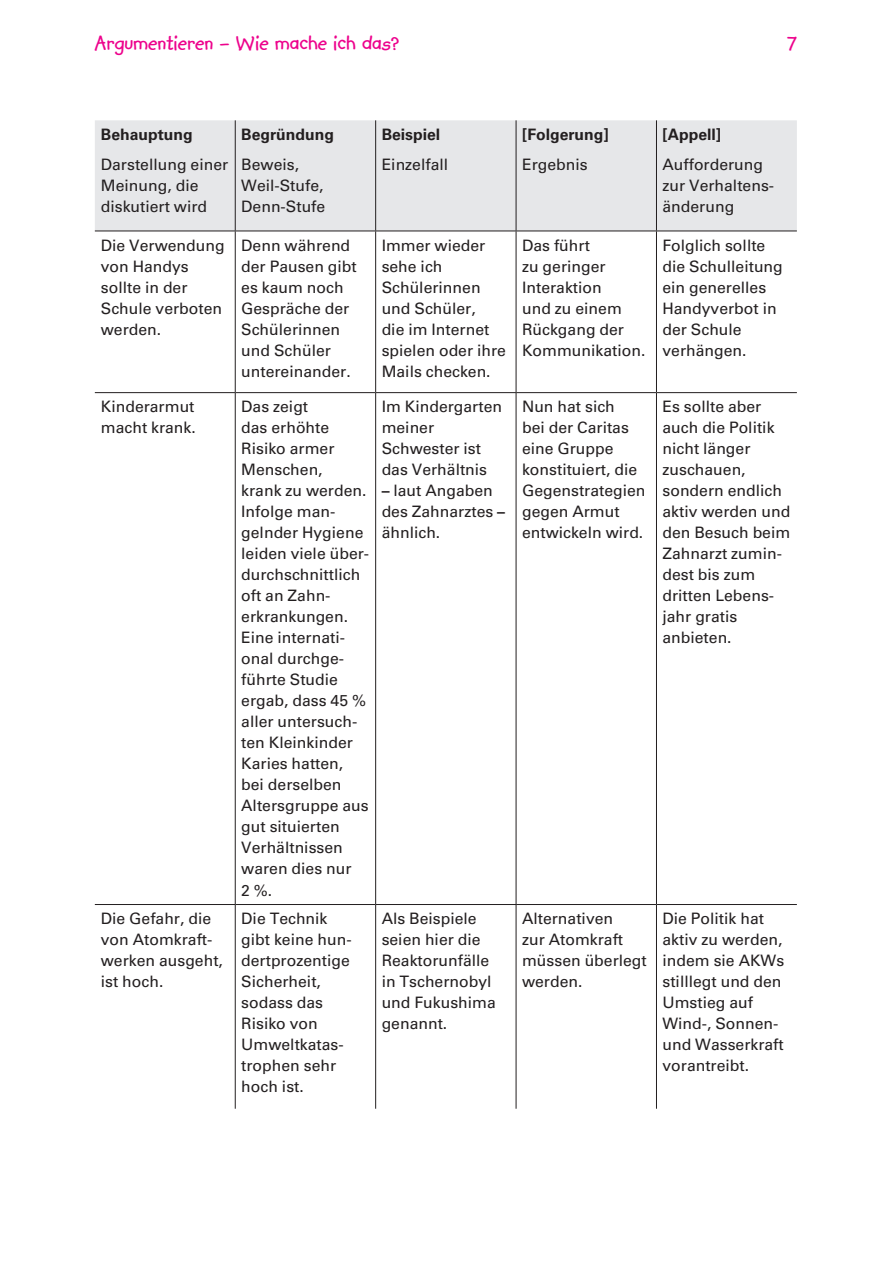
<style>
.page{position:relative;width:896px;height:1266px;background:#fff}
.page>*{position:absolute;margin:0;border:0;box-sizing:border-box;transform-origin:0 0}
.t1{font:22.5px "Kidprint MT Bold";color:#ed028c}
.t2{font:15.75px/21px "Univers LT Std";color:#231f20}
.t3{font:700 15.75px "Univers LT Std";color:#231f20}
.s1{font-weight:700}
</style>
<div class="page">
<div style="left:95px;top:120px;width:701px;height:110px;background:#e6e7e9"></div>
<hr style="left:235px;top:120px;width:1px;height:110px;background:#231f20">
<hr style="left:375px;top:120px;width:1px;height:110px;background:#231f20">
<hr style="left:515px;top:120px;width:1px;height:110px;background:#231f20">
<hr style="left:656px;top:120px;width:1px;height:110px;background:#231f20">
<hr style="left:95px;top:230px;width:140px;height:1px;background:#231f20">
<hr style="left:235px;top:230px;width:140px;height:1px;background:#231f20">
<hr style="left:235px;top:231px;width:1px;height:161px;background:#231f20">
<hr style="left:375px;top:230px;width:141px;height:1px;background:#231f20">
<hr style="left:375px;top:231px;width:1px;height:161px;background:#231f20">
<hr style="left:516px;top:230px;width:140px;height:1px;background:#231f20">
<hr style="left:515px;top:231px;width:1px;height:161px;background:#231f20">
<hr style="left:656px;top:230px;width:140px;height:1px;background:#231f20">
<hr style="left:656px;top:231px;width:1px;height:161px;background:#231f20">
<hr style="left:95px;top:392px;width:140px;height:1px;background:#231f20">
<hr style="left:235px;top:392px;width:140px;height:1px;background:#231f20">
<hr style="left:235px;top:393px;width:1px;height:511px;background:#231f20">
<hr style="left:375px;top:392px;width:141px;height:1px;background:#231f20">
<hr style="left:375px;top:393px;width:1px;height:511px;background:#231f20">
<hr style="left:516px;top:392px;width:140px;height:1px;background:#231f20">
<hr style="left:515px;top:393px;width:1px;height:511px;background:#231f20">
<hr style="left:656px;top:392px;width:140px;height:1px;background:#231f20">
<hr style="left:656px;top:393px;width:1px;height:511px;background:#231f20">
<hr style="left:95px;top:904px;width:140px;height:1px;background:#231f20">
<hr style="left:235px;top:904px;width:140px;height:1px;background:#231f20">
<hr style="left:235px;top:904px;width:1px;height:204px;background:#231f20">
<hr style="left:375px;top:904px;width:141px;height:1px;background:#231f20">
<hr style="left:375px;top:904px;width:1px;height:204px;background:#231f20">
<hr style="left:516px;top:904px;width:140px;height:1px;background:#231f20">
<hr style="left:515px;top:904px;width:1px;height:204px;background:#231f20">
<hr style="left:656px;top:904px;width:140px;height:1px;background:#231f20">
<hr style="left:656px;top:904px;width:1px;height:204px;background:#231f20">
<h1 class="t1" style="left:95px;top:31px;width:306px">Argumentieren – Wie mache ich das?</h1>
<h1 class="t1" style="left:787px;top:31px;width:11px">7</h1>
<p class="t3" style="left:101px;top:125px;width:93px">Behauptung</p>
<p class="t2" style="left:101px;top:154px;width:129px">Darstellung einer<br>Meinung, die diskutiert wird</p>
<p class="t3" style="left:241px;top:125px;width:94px">Begründung</p>
<p class="t2" style="left:241px;top:154px;width:85px">Beweis,<br>Weil-Stufe,<br>Denn-Stufe</p>
<p class="t3" style="left:381px;top:125px;width:60px">Beispiel</p>
<p class="t2" style="left:381px;top:154px;width:68px">Einzelfall</p>
<p class="t3" style="left:522px;top:125px;width:88px">[Folgerung]</p>
<p class="t2" style="left:522px;top:154px;width:67px">Ergebnis</p>
<p class="t3" style="left:662px;top:125px;width:60px">[Appell]</p>
<p class="t2" style="left:662px;top:154px;width:113px">Aufforderung zur Verhaltens&shy;änderung</p>
<p class="t2" style="left:101px;top:235px;width:125px">Die Verwendung von Handys sollte in der<br>Schule verboten werden.</p>
<p class="t2" style="left:241px;top:235px;width:117px">Denn während der Pausen gibt es kaum noch<br>Gespräche der<br>Schülerinnen und Schüler untereinander.</p>
<p class="t2" style="left:381px;top:235px;width:126px">Immer wieder sehe ich<br>Schülerinnen und Schüler,<br>die im Internet spielen oder ihre<br>Mails checken.</p>
<p class="t2" style="left:522px;top:235px;width:125px">Das führt<br>zu geringer<br>Interaktion<br>und zu einem<br>Rückgang der<br>Kommunikation.</p>
<p class="t2" style="left:662px;top:235px;width:122px">Folglich sollte die Schulleitung ein generelles<br>Handyverbot in der Schule verhängen.</p>
<p class="t2" style="left:101px;top:396px;width:96px">Kinderarmut macht krank.</p>
<p class="t2" style="left:241px;top:396px;width:129px">Das zeigt<br>das erhöhte<br>Risiko armer<br>Menschen,<br>krank zu werden.<br>Infolge man&shy;gelnder Hygiene leiden viele über&shy;durchschnittlich oft an Zahn&shy;erkrankungen.<br>Eine internati&shy;onal durchge&shy;führte Studie ergab, dass 45 % aller untersuch&shy;ten Kleinkinder<br>Karies hatten, bei derselben<br>Altersgruppe aus gut situierten<br>Verhältnissen waren dies nur<br>2 %.</p>
<p class="t2" style="left:381px;top:396px;width:122px">Im Kindergarten meiner<br>Schwester ist das Verhältnis</p>
<p class="t2" style="left:522px;top:396px;width:125px">Nun hat sich<br>bei der Caritas eine Gruppe konstituiert, die<br>Gegenstrategien gegen Armut entwickeln wird.</p>
<p class="t2" style="left:662px;top:396px;width:129px">Es sollte aber auch die Politik nicht länger zuschauen, sondern endlich aktiv werden und den Besuch beim<br>Zahnarzt zumin&shy;dest bis zum dritten Lebens&shy;jahr gratis anbieten.</p>
<p class="t2" style="left:381px;top:480px;width:125px"><span class="s1">–</span> laut Angaben des Zahnarztes <span class="s1">– </span>ähnlich.</p>
<p class="t2" style="left:101px;top:908px;width:124px">Die Gefahr, die von Atomkraft&shy;werken ausgeht, ist hoch.</p>
<p class="t2" style="left:241px;top:908px;width:112px">Die Technik gibt keine hun&shy;dertprozentige<br>Sicherheit, sodass das<br>Risiko von<br>Umweltkatas&shy;trophen sehr hoch ist.</p>
<p class="t2" style="left:381px;top:907px;width:116px">Als Beispiele seien hier die<br>Reaktorunfälle in Tschernobyl und Fukushima genannt.</p>
<p class="t2" style="left:522px;top:907px;width:126px">Alternativen<br>zur Atomkraft müssen überlegt werden.</p>
<p class="t2" style="left:662px;top:907px;width:123px">Die Politik hat aktiv zu werden, indem sie AKWs stilllegt und den<br>Umstieg auf<br>Wind-, Sonnen&shy;und Wasserkraft vorantreibt.</p>
</div>
